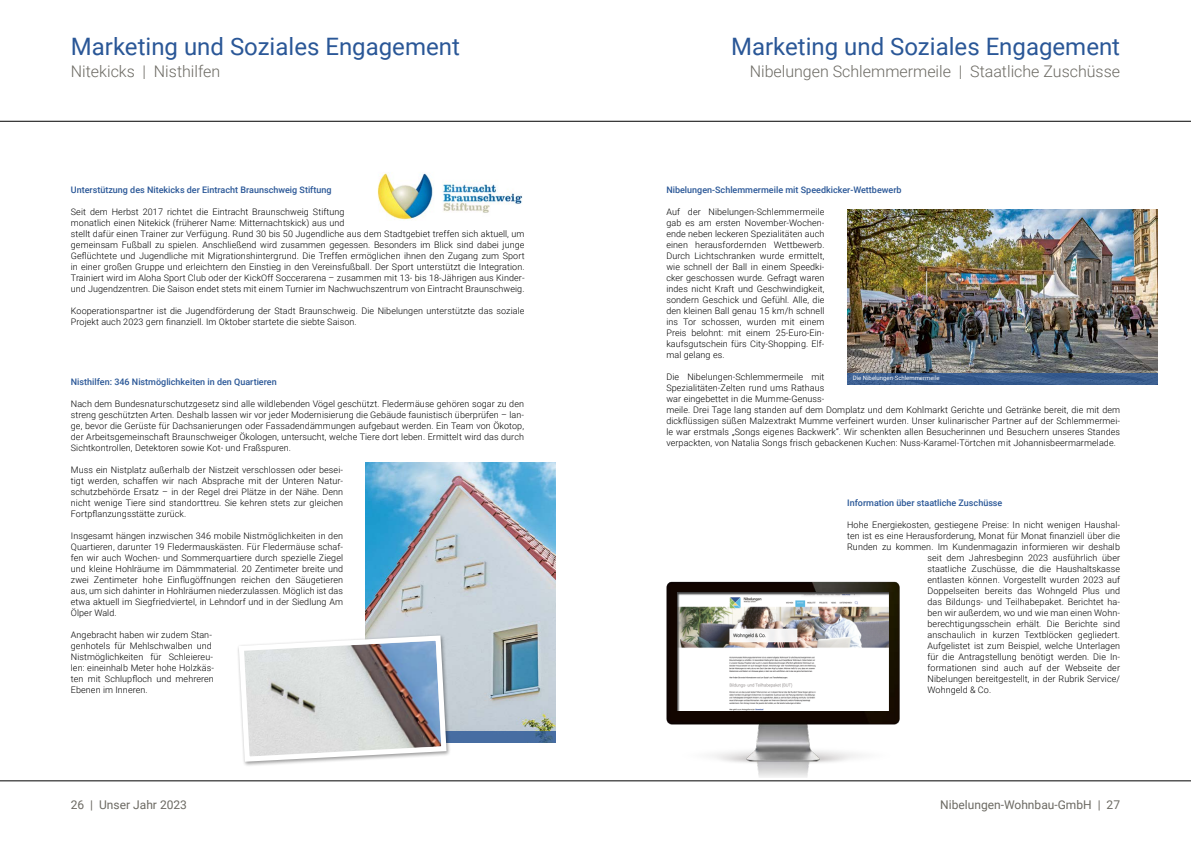
<style>
.page{position:relative;width:1191px;height:842px;background:#fff}
.page>*{position:absolute;margin:0;border:0;box-sizing:border-box;transform-origin:0 0}
.t1{font:24px "Roboto";color:#2a5797}
.t2{font:300 16px "Roboto";color:#6c6a63}
.t3{font:12px "Roboto";color:#6c6a63}
.t4{font:300 9px/11px "Roboto";letter-spacing:.01em;color:#000;text-align:justify}
.t5{font:500 9px "Roboto";color:#2a5797}
.t6{font:6px "Roboto";color:#fff}
</style>
<div class="page">
<img style="left:377px;top:172px;width:146px;height:48px">
<img style="left:847px;top:209px;width:310px;height:164px">
<svg style="left:847px;top:373px;width:310px;height:11px;background:#385c8f"></svg>
<img style="left:666px;top:581px;width:234px;height:196px">
<div style="left:678px;top:592px;width:212px;height:120px;background:#000;opacity:.75"></div>
<img style="left:366px;top:462px;width:190px;height:270px">
<svg style="left:451px;top:732px;width:105px;height:11px"></svg>
<div style="left:236px;top:633px;width:215px;height:134px;background:#000;opacity:.4"></div>
<svg style="left:236px;top:633px;width:213px;height:131px"></svg>
<h1 class="t1" style="left:71px;top:30px;width:390px">Marketing und Soziales Engagement</h1>
<h1 class="t1" style="left:731px;top:30px;width:390px">Marketing und Soziales Engagement</h1>
<h2 class="t2" style="left:71px;top:60px;width:151px">Nitekicks | Nisthilfen</h2>
<h2 class="t2" style="left:749px;top:60px;width:372px">Nibelungen Schlemmermeile | Staatliche Zuschüsse</h2>
<p class="t5" style="left:71px;top:183px;width:262px">Unterstützung des Nitekicks der Eintracht Braunschweig Stiftung</p>
<p class="t4" style="left:71px;top:205px;width:455px;text-align:left">Seit dem Herbst 2017 richtet die Eintracht Braunschweig Stiftung<br>monatlich einen Nitekick (früherer Name: Mitternachtskick) aus und<br>stellt dafür einen Trainer zur Verfügung. Rund 30 bis 50 Jugendliche aus dem Stadtgebiet treffen sich aktuell, um gemeinsam Fußball zu spielen. Anschließend wird zusammen gegessen. Besonders im Blick sind dabei junge Geflüchtete und Jugendliche mit Migrationshintergrund. Die Treffen ermöglichen ihnen den Zugang zum Sport in einer großen Gruppe und erleichtern den Einstieg in den Vereinsfußball. Der Sport unterstützt die Integration.<br>Trainiert wird im Aloha Sport Club oder der KickOff Soccerarena – zusammen mit 13- bis 18-Jährigen aus Kinder&shy;und Jugendzentren. Die Saison endet stets mit einem Turnier im Nachwuchszentrum von Eintracht Braunschweig.</p>
<p class="t4" style="left:71px;top:304px;width:455px">Kooperationspartner ist die Jugendförderung der Stadt Braunschweig. Die Nibelungen unterstützte das soziale<br>Projekt auch 2023 gern finanziell. Im Oktober startete die siebte Saison.</p>
<p class="t5" style="left:71px;top:375px;width:207px">Nisthilfen: 346 Nistmöglichkeiten in den Quartieren</p>
<p class="t4" style="left:71px;top:398px;width:455px">Nach dem Bundesnaturschutzgesetz sind alle wildlebenden Vögel geschützt. Fledermäuse gehören sogar zu den streng geschützten Arten. Deshalb lassen wir vor jeder Modernisierung die Gebäude faunistisch überprüfen – lan&shy;ge, bevor die Gerüste für Dachsanierungen oder Fassadendämmungen aufgebaut werden. Ein Team von Ökotop, der Arbeitsgemeinschaft Braunschweiger Ökologen, untersucht, welche Tiere dort leben. Ermittelt wird das durch Sichtkontrollen, Detektoren sowie Kot- und Fraßspuren.</p>
<p class="t4" style="left:71px;top:464px;width:274px">Muss ein Nistplatz außerhalb der Nistzeit verschlossen oder besei&shy;tigt werden, schaffen wir nach Absprache mit der Unteren Natur&shy;schutzbehörde Ersatz – in der Regel drei Plätze in der Nähe. Denn nicht wenige Tiere sind standorttreu. Sie kehren stets zur gleichen Fortpflanzungsstätte zurück.</p>
<p class="t4" style="left:71px;top:530px;width:274px">Insgesamt hängen inzwischen 346 mobile Nistmöglichkeiten in den Quartieren, darunter 19 Fledermauskästen. Für Fledermäuse schaf&shy;fen wir auch Wochen- und Sommerquartiere durch spezielle Ziegel und kleine Hohlräume im Dämmmaterial. 20 Zentimeter breite und zwei Zentimeter hohe Einflugöffnungen reichen den Säugetieren aus, um sich dahinter in Hohlräumen niederzulassen. Möglich ist das etwa aktuell im Siegfriedviertel, in Lehndorf und in der Siedlung Am Ölper Wald.</p>
<p class="t4" style="left:71px;top:629px;width:145px;text-align:left">Angebracht haben wir zudem Stan&shy;genhotels für Mehlschwalben und<br>Nistmöglichkeiten für Schleiereu&shy;len: eineinhalb Meter hohe Holzkäs&shy;ten mit Schlupfloch und mehreren<br>Ebenen im Inneren.</p>
<p class="t5" style="left:666px;top:183px;width:237px">Nibelungen-Schlemmermeile mit Speedkicker-Wettbewerb</p>
<p class="t4" style="left:666px;top:205px;width:160px">Auf der Nibelungen-Schlemmermeile gab es am ersten November-Wochen&shy;ende neben leckeren Spezialitäten auch einen herausfordernden Wettbewerb.<br>Durch Lichtschranken wurde ermittelt, wie schnell der Ball in einem Speedki&shy;cker geschossen wurde. Gefragt waren indes nicht Kraft und Geschwindigkeit, sondern Geschick und Gefühl. Alle, die den kleinen Ball genau 15 km/h schnell ins Tor schossen, wurden mit einem Preis belohnt: mit einem 25-Euro-Ein&shy;kaufsgutschein fürs City-Shopping. Elf&shy;mal gelang es.</p>
<p class="t4" style="left:666px;top:370px;width:455px;text-align:left">Die Nibelungen-Schlemmermeile mit<br>Spezialitäten-Zelten rund ums Rathaus<br>war eingebettet in die Mumme-Genuss-<br>meile. Drei Tage lang standen auf dem Domplatz und dem Kohlmarkt Gerichte und Getränke bereit, die mit dem dickflüssigen süßen Malzextrakt Mumme verfeinert wurden. Unser kulinarischer Partner auf der Schlemmermei&shy;le war erstmals „Songs eigenes Backwerk“. Wir schenkten allen Besucherinnen und Besuchern unseres Standes verpackten, von Natalia Songs frisch gebackenen Kuchen: Nuss-Karamel-Törtchen mit Johannisbeermarmelade.</p>
<p class="t6" style="left:853px;top:374px;width:88px">Die Nibelungen-Schlemmermeile</p>
<p class="t5" style="left:847px;top:496px;width:157px">Information über staatliche Zuschüsse</p>
<p class="t4" style="left:847px;top:519px;width:274px">Hohe Energiekosten, gestiegene Preise: In nicht wenigen Haushal-</p>
<p class="t4" style="left:847px;top:530px;width:274px">ten ist es eine Herausforderung, Monat für Monat finanziell über die</p>
<p class="t4" style="left:847px;top:541px;width:274px">Runden zu kommen. Im Kundenmagazin informieren wir deshalb</p>
<p class="t4" style="left:927px;top:552px;width:194px">seit dem Jahresbeginn 2023 ausführlich über</p>
<p class="t4" style="left:927px;top:563px;width:194px">staatliche Zuschüsse, die die Haushaltskasse</p>
<p class="t4" style="left:927px;top:574px;width:194px">entlasten können. Vorgestellt wurden 2023 auf</p>
<p class="t4" style="left:927px;top:585px;width:194px">Doppelseiten bereits das Wohngeld Plus und</p>
<p class="t4" style="left:927px;top:596px;width:194px">das Bildungs- und Teilhabepaket. Berichtet ha-</p>
<p class="t4" style="left:927px;top:607px;width:194px">ben wir außerdem, wo und wie man einen Wohn-</p>
<p class="t4" style="left:927px;top:618px;width:194px">berechtigungsschein erhält. Die Berichte sind</p>
<p class="t4" style="left:927px;top:629px;width:194px">anschaulich in kurzen Textblöcken gegliedert.</p>
<p class="t4" style="left:927px;top:640px;width:194px">Aufgelistet ist zum Beispiel, welche Unterlagen</p>
<p class="t4" style="left:927px;top:651px;width:194px">für die Antragstellung benötigt werden. Die In-</p>
<p class="t4" style="left:927px;top:662px;width:194px">formationen sind auch auf der Webseite der</p>
<p class="t4" style="left:927px;top:673px;width:194px">Nibelungen bereitgestellt, in der Rubrik Service/</p>
<p class="t4" style="left:927px;top:684px;width:65px">Wohngeld &amp; Co.</p>
<h3 class="t3" style="left:71px;top:796px;width:118px">26 | Unser Jahr 2023</h3>
<h3 class="t3" style="left:940px;top:796px;width:181px">Nibelungen-Wohnbau-GmbH | 27</h3>
</div>
